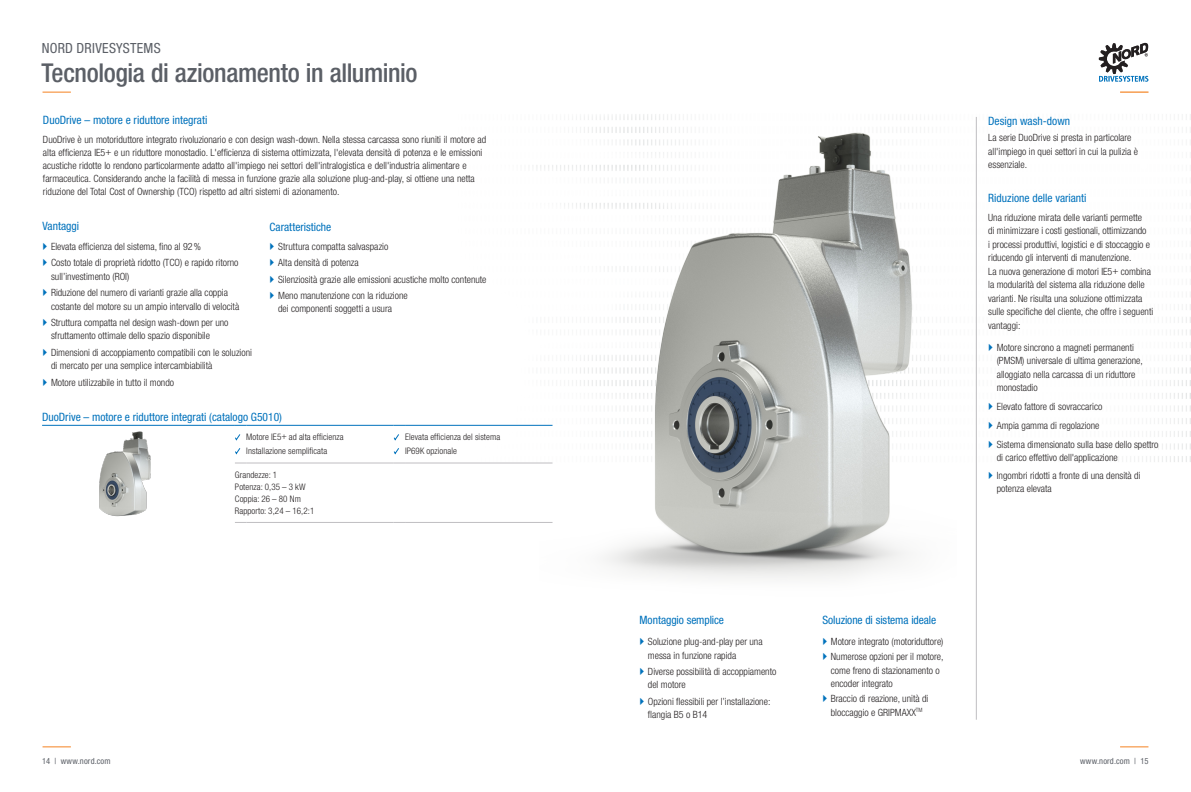
<style>
.page{position:relative;width:1191px;height:792px;background:#fff}
.page>*{position:absolute;margin:0;border:0;box-sizing:border-box;transform-origin:0 0}
.t1{font:500 condensed 26px "Helvetica Neue LT Std";letter-spacing:-.015em;color:#5b5f66}
.t2{font:condensed 14px "Helvetica Neue LT Std";letter-spacing:.02em;color:#5b5f66}
.Fließtext{font:condensed 11.5px "Helvetica Neue LT Std";color:#0072bc}
.Fließtext_Normal{font:condensed 11.5px "Helvetica Neue LT Std";color:#0072bc}
.Fließtext_Normal-2{font:300 condensed 10px/13.5px "Helvetica Neue LT Std";color:#231f20}
.Fließtext-2{font:300 condensed 10px/13.5px "Helvetica Neue LT Std";color:#231f20}
.Aufzählung{font:300 condensed 9px "Helvetica Neue LT Std";letter-spacing:.01em;color:#231f20}
.t3{font:condensed 8.5px "Helvetica Neue LT Std";letter-spacing:.02em;color:#5b5f66}
</style>
<div class="page">
<svg style="left:43px;top:746px;width:28px;height:1px"></svg>
<svg style="left:1120px;top:746px;width:28px;height:1px"></svg>
<svg style="left:43px;top:92px;width:28px;height:1px"></svg>
<hr style="left:42px;top:425px;width:193px;height:1px;background:#0072bc">
<hr style="left:246px;top:425px;width:148px;height:1px;background:#0072bc">
<hr style="left:405px;top:425px;width:147px;height:1px;background:#0072bc">
<hr style="left:246px;top:463px;width:148px;height:1px;background:#bfbec1">
<hr style="left:405px;top:463px;width:147px;height:1px;background:#bfbec1">
<hr style="left:246px;top:522px;width:148px;height:1px;background:#bfbec1">
<hr style="left:405px;top:522px;width:147px;height:1px;background:#bfbec1">
<svg style="left:235px;top:434px;width:6px;height:21px"></svg>
<svg style="left:393px;top:434px;width:6px;height:21px"></svg>
<img style="left:77px;top:424px;width:82px;height:93px">
<hr style="left:976px;top:117px;width:1px;height:603px;background:#bfbec1">
<img style="left:540px;top:114px;width:405px;height:465px">
<svg style="left:1120px;top:92px;width:28px;height:1px"></svg>
<svg style="left:1098px;top:43px;width:50px;height:39px"></svg>
<h2 class="t2" style="left:42px;top:40px;width:120px">NORD DRIVESYSTEMS</h2>
<h1 class="t1" style="left:41px;top:57px;width:378px">Tecnologia di azionamento in alluminio</h1>
<p class="Fließtext" style="left:43px;top:114px;width:166px">DuoDrive – motore e riduttore integrati</p>
<p class="Fließtext_Normal-2" style="left:43px;top:133px;width:445px;line-height:13px">DuoDrive è un motoriduttore integrato rivoluzionario e con design wash-down. Nella stessa carcassa sono riuniti il motore ad alta efficienza IE5+ e un riduttore monostadio. L'efficienza di sistema ottimizzata, l'elevata densità di potenza e le emissioni acustiche ridotte lo rendono particolarmente adatto all'impiego nei settori dell'intralogistica e dell'industria alimentare e farmaceutica. Considerando anche la facilità di messa in funzione grazie alla soluzione plug-and-play, si ottiene una netta riduzione del Total Cost of Ownership (TCO) rispetto ad altri sistemi di azionamento.</p>
<p class="Fließtext" style="left:43px;top:219px;width:38px">Vantaggi</p>
<p class="Fließtext_Normal-2" style="left:51px;top:240px;width:152px">Elevata efficienza del sistema, fino al 92%</p>
<p class="Fließtext_Normal-2" style="left:51px;top:256px;width:189px">Costo totale di proprietà ridotto (TCO) e rapido ritorno sull’investimento (ROI)</p>
<p class="Fließtext_Normal-2" style="left:51px;top:286px;width:178px">Riduzione del numero di varianti grazie alla coppia</p>
<p class="Fließtext_Normal-2" style="left:51px;top:299px;width:190px">costante del motore su un ampio intervallo di velocità</p>
<p class="Fließtext_Normal-2" style="left:51px;top:316px;width:179px">Struttura compatta nel design wash-down per uno sfruttamento ottimale dello spazio disponibile</p>
<p class="Fließtext_Normal-2" style="left:51px;top:345px;width:202px">Dimensioni di accoppiamento compatibili con le soluzioni</p>
<p class="Fließtext_Normal-2" style="left:51px;top:359px;width:163px">di mercato per una semplice intercambiabilità</p>
<p class="Fließtext_Normal-2" style="left:51px;top:375px;width:125px">Motore utilizzabile in tutto il mondo</p>
<p class="Fließtext" style="left:269px;top:220px;width:63px">Caratteristiche</p>
<p class="Fließtext-2" style="left:278px;top:240px;width:112px">Struttura compatta salvaspazio</p>
<p class="Fließtext-2" style="left:278px;top:256px;width:82px">Alta densità di potenza</p>
<p class="Fließtext-2" style="left:278px;top:272px;width:210px">Silenziosità grazie alle emissioni acustiche molto contenute</p>
<p class="Fließtext-2" style="left:278px;top:289px;width:131px">Meno manutenzione con la riduzione dei componenti soggetti a usura</p>
<p class="Fließtext" style="left:42px;top:410px;width:241px">DuoDrive – motore e riduttore integrati (catalogo G5010)</p>
<p class="Aufzählung" style="left:246px;top:432px;width:99px">Motore IE5+ ad alta efficienza</p>
<p class="Aufzählung" style="left:246px;top:446px;width:83px">Installazione semplificata</p>
<p class="Aufzählung" style="left:235px;top:470px;width:44px">Grandezze: 1</p>
<p class="Aufzählung" style="left:235px;top:482px;width:72px">Potenza: 0,35 – 3 kW</p>
<p class="Aufzählung" style="left:235px;top:494px;width:67px">Coppia: 26 – 80 Nm</p>
<p class="Aufzählung" style="left:235px;top:506px;width:81px">Rapporto: 3,24 – 16,2:1</p>
<p class="Aufzählung" style="left:405px;top:432px;width:97px">Elevata efficienza del sistema</p>
<p class="Aufzählung" style="left:405px;top:446px;width:53px">IP69K opzionale</p>
<p class="Fließtext_Normal" style="left:988px;top:114px;width:83px">Design wash-down</p>
<p class="Fließtext_Normal-2" style="left:988px;top:131px;width:151px">La serie DuoDrive si presta in particolare all'impiego in quei settori in cui la pulizia è essenziale.</p>
<p class="Fließtext" style="left:988px;top:191px;width:100px">Riduzione delle varianti</p>
<p class="Fließtext_Normal-2" style="left:988px;top:211px;width:166px">Una riduzione mirata delle varianti permette<br>di minimizzare i costi gestionali, ottimizzando<br>i processi produttivi, logistici e di stoccaggio e riducendo gli interventi di manutenzione.<br>La nuova generazione di motori IE5+ combina la modularità del sistema alla riduzione delle varianti. Ne risulta una soluzione ottimizzata sulle specifiche del cliente, che offre i seguenti vantaggi:</p>
<p class="Fließtext_Normal-2" style="left:996px;top:340px;width:148px">Motore sincrono a magneti permanenti (PMSM) universale di ultima generazione, alloggiato nella carcassa di un riduttore monostadio</p>
<p class="Fließtext_Normal-2" style="left:996px;top:400px;width:107px">Elevato fattore di sovraccarico</p>
<p class="Fließtext_Normal-2" style="left:996px;top:418px;width:104px">Ampia gamma di regolazione</p>
<p class="Fließtext_Normal-2" style="left:996px;top:437px;width:163px;line-height:13px">Sistema dimensionato sulla base dello spettro di carico effettivo dell'applicazione</p>
<p class="Fließtext_Normal-2" style="left:996px;top:469px;width:145px;line-height:13px">Ingombri ridotti a fronte di una densità di potenza elevata</p>
<p class="Fließtext" style="left:639px;top:614px;width:86px">Montaggio semplice</p>
<p class="Fließtext_Normal-2" style="left:648px;top:635px;width:116px">Soluzione plug-and-play per una messa in funzione rapida</p>
<p class="Fließtext_Normal-2" style="left:648px;top:665px;width:130px">Diverse possibilità di accoppiamento del motore</p>
<p class="Fließtext_Normal-2" style="left:648px;top:694px;width:124px">Opzioni flessibili per l’installazione: flangia B5 o B14</p>
<p class="Fließtext" style="left:822px;top:614px;width:115px">Soluzione di sistema ideale</p>
<p class="Fließtext_Normal-2" style="left:831px;top:635px;width:114px">Motore integrato (motoriduttore)</p>
<p class="Fließtext_Normal-2" style="left:831px;top:650px;width:114px">Numerose opzioni per il motore, come freno di stazionamento o encoder integrato</p>
<p class="Fließtext_Normal-2" style="left:831px;top:692px;width:99px">Braccio di reazione, unità di bloccaggio e GRIPMAXX<sup>TM</sup></p>
<p class="t3" style="left:42px;top:756px;width:70px">14 | www.nord.com</p>
<p class="t3" style="left:1080px;top:756px;width:70px">www.nord.com | 15</p>
</div>
